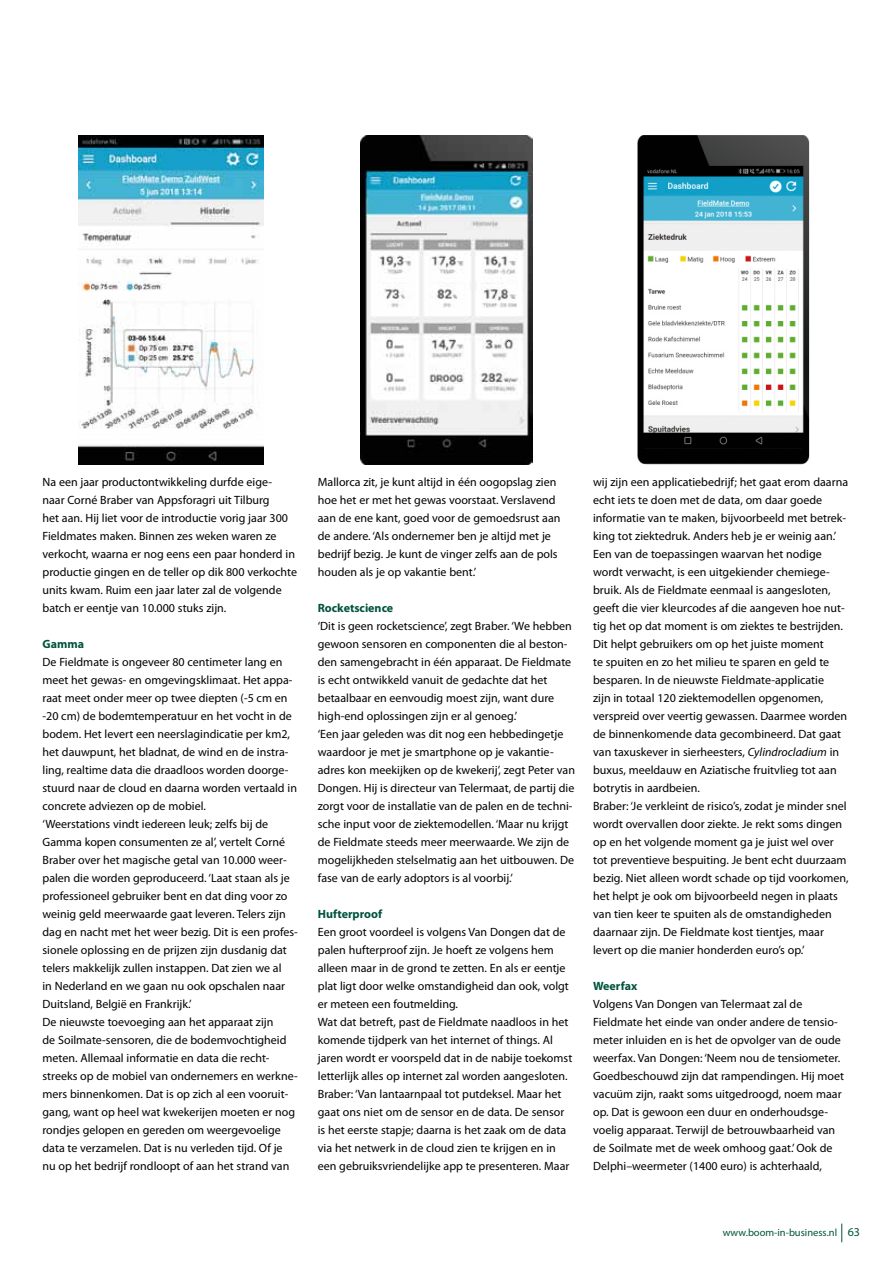
<style>
.page{position:relative;width:893px;height:1263px;background:#fff}
.page>*{position:absolute;margin:0;border:0;box-sizing:border-box;transform-origin:0 0}
.t1{font:12px/18px "Myriad Pro";color:#000}
.t2{font:700 12px "Myriad Pro";color:#00533d}
.t3{font:10.5px "Myriad Pro";color:#00533d}
.s1{font-style:italic}
.s2{font-size:12px}
</style>
<div class="page">
<svg style="left:841px;top:1223px;width:1px;height:19px"></svg>
<img style="left:361px;top:135px;width:171px;height:330px">
<img style="left:78px;top:135px;width:186px;height:330px">
<img style="left:637px;top:135px;width:173px;height:330px">
<p class="t1" style="left:43px;top:473px;width:256px">Na een jaar productontwikkeling durfde eige&shy;naar Corné Braber van Appsforagri uit Tilburg<br>het aan. Hij liet voor de introductie vorig jaar 300<br>Fieldmates maken. Binnen zes weken waren ze verkocht, waarna er nog eens een paar honderd in productie gingen en de teller op dik 800 verkochte units kwam. Ruim een jaar later zal de volgende batch er eentje van 10.000 stuks zijn.</p>
<p class="t2" style="left:43px;top:636px;width:43px">Gamma</p>
<p class="t1" style="left:43px;top:653px;width:257px">De Fieldmate is ongeveer 80 centimeter lang en meet het gewas- en omgevingsklimaat. Het appa&shy;raat meet onder meer op twee diepten (-5 cm en -20 cm) de bodemtemperatuur en het vocht in de bodem. Het levert een neerslagindicatie per km2, het dauwpunt, het bladnat, de wind en de instra&shy;ling, realtime data die draadloos worden doorge&shy;stuurd naar de cloud en daarna worden vertaald in concrete adviezen op de mobiel.<br>‘Weerstations vindt iedereen leuk; zelfs bij de Gamma kopen consumenten ze al’, vertelt Corné Braber over het magische getal van 10.000 weer&shy;palen die worden geproduceerd. ‘Laat staan als je professioneel gebruiker bent en dat ding voor zo weinig geld meerwaarde gaat leveren. Telers zijn dag en nacht met het weer bezig. Dit is een profes&shy;sionele oplossing en de prijzen zijn dusdanig dat telers makkelijk zullen instappen. Dat zien we al<br>in Nederland en we gaan nu ook opschalen naar Duitsland, België en Frankrijk.’<br>De nieuwste toevoeging aan het apparaat zijn<br>de Soilmate-sensoren, die de bodemvochtigheid meten. Allemaal informatie en data die recht&shy;streeks op de mobiel van ondernemers en werkne&shy;mers binnenkomen. Dat is op zich al een vooruit&shy;gang, want op heel wat kwekerijen moeten er nog rondjes gelopen en gereden om weergevoelige data te verzamelen. Dat is nu verleden tijd. Of je nu op het bedrijf rondloopt of aan het strand van</p>
<p class="t1" style="left:318px;top:473px;width:244px">Mallorca zit, je kunt altijd in één oogopslag zien hoe het er met het gewas voorstaat. Verslavend aan de ene kant, goed voor de gemoedsrust aan de andere. ‘Als ondernemer ben je altijd met je bedrijf bezig. Je kunt de vinger zelfs aan de pols houden als je op vakantie bent.’</p>
<p class="t2" style="left:318px;top:600px;width:77px">Rocketscience</p>
<p class="t1" style="left:318px;top:617px;width:259px">‘Dit is geen rocketscience’, zegt Braber. ‘We hebben gewoon sensoren en componenten die al beston&shy;den samengebracht in één apparaat. De Fieldmate is echt ontwikkeld vanuit de gedachte dat het betaalbaar en eenvoudig moest zijn, want dure high-end oplossingen zijn er al genoeg.’<br>‘Een jaar geleden was dit nog een hebbedingetje waardoor je met je smartphone op je vakantie&shy;adres kon meekijken op de kwekerij’, zegt Peter van Dongen. Hij is directeur van Telermaat, de partij die zorgt voor de installatie van de palen en de techni&shy;sche input voor de ziektemodellen. ‘Maar nu krijgt de Fieldmate steeds meer meerwaarde. We zijn de mogelijkheden stelselmatig aan het uitbouwen. De fase van de early adoptors is al voorbij.’</p>
<p class="t2" style="left:318px;top:906px;width:66px">Hufterproof</p>
<p class="t1" style="left:318px;top:923px;width:256px">Een groot voordeel is volgens Van Dongen dat de palen hufterproof zijn. Je hoeft ze volgens hem alleen maar in de grond te zetten. En als er eentje plat ligt door welke omstandigheid dan ook, volgt er meteen een foutmelding.<br>Wat dat betreft, past de Fieldmate naadloos in het komende tijdperk van het internet of things. Al jaren wordt er voorspeld dat in de nabije toekomst letterlijk alles op internet zal worden aangesloten.<br>Braber: ‘Van lantaarnpaal tot putdeksel. Maar het gaat ons niet om de sensor en de data. De sensor is het eerste stapje; daarna is het zaak om de data via het netwerk in de cloud zien te krijgen en in een gebruiksvriendelijke app te presenteren. Maar</p>
<p class="t1" style="left:593px;top:473px;width:257px">wij zijn een applicatiebedrijf; het gaat erom daarna echt iets te doen met de data, om daar goede informatie van te maken, bijvoorbeeld met betrek&shy;king tot ziektedruk. Anders heb je er weinig aan.’ Een van de toepassingen waarvan het nodige wordt verwacht, is een uitgekiender chemiege&shy;bruik. Als de Fieldmate eenmaal is aangesloten, geeft die vier kleurcodes af die aangeven hoe nut&shy;tig het op dat moment is om ziektes te bestrijden.<br>Dit helpt gebruikers om op het juiste moment<br>te spuiten en zo het milieu te sparen en geld te besparen. In de nieuwste Fieldmate-applicatie<br>zijn in totaal 120 ziektemodellen opgenomen, verspreid over veertig gewassen. Daarmee worden de binnenkomende data gecombineerd. Dat gaat van taxuskever in sierheesters, <span class="s1">Cylindrocladium</span> in buxus, meeldauw en Aziatische fruitvlieg tot aan botrytis in aardbeien.<br>Braber: ‘Je verkleint de risico’s, zodat je minder snel wordt overvallen door ziekte. Je rekt soms dingen op en het volgende moment ga je juist wel over tot preventieve bespuiting. Je bent echt duurzaam bezig. Niet alleen wordt schade op tijd voorkomen, het helpt je ook om bijvoorbeeld negen in plaats van tien keer te spuiten als de omstandigheden daarnaar zijn. De Fieldmate kost tientjes, maar levert op die manier honderden euro’s op.’</p>
<p class="t2" style="left:593px;top:978px;width:46px">Weerfax</p>
<p class="t1" style="left:593px;top:995px;width:252px">Volgens Van Dongen van Telermaat zal de Fieldmate het einde van onder andere de tensio&shy;meter inluiden en is het de opvolger van de oude weerfax. Van Dongen: ‘Neem nou de tensiometer.<br>Goedbeschouwd zijn dat rampendingen. Hij moet vacuüm zijn, raakt soms uitgedroogd, noem maar op. Dat is gewoon een duur en onderhoudsge&shy;voelig apparaat. Terwijl de betrouwbaarheid van de Soilmate met de week omhoog gaat.’ Ook de Delphi–weermeter (1400 euro) is achterhaald,</p>
<p class="t3" style="left:723px;top:1226px;width:139px">www.boom-in-business.nl <span class="s2">63</span></p>
</div>
